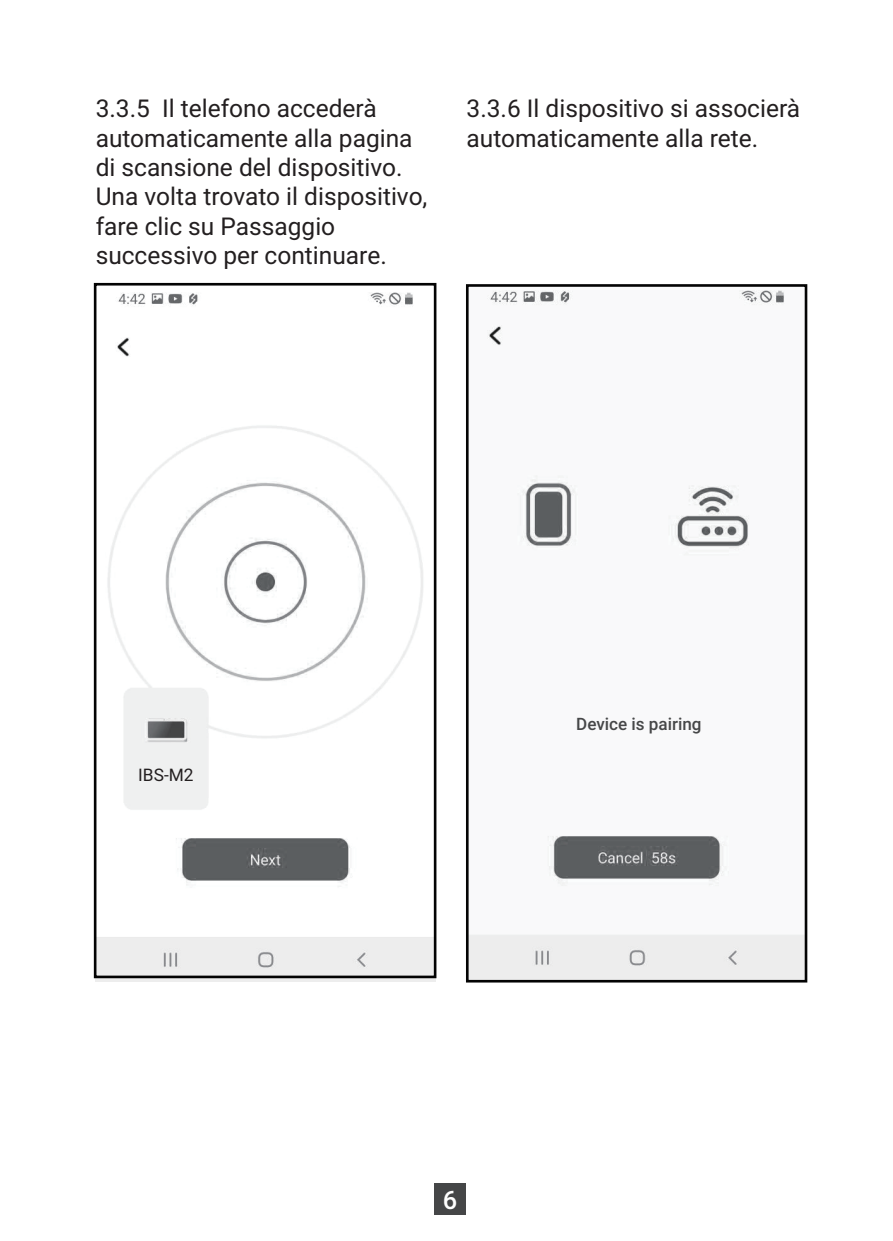
<style>
.page{position:relative;width:893px;height:1241px;background:#fff}
.page>*{position:absolute;margin:0;border:0;box-sizing:border-box;transform-origin:0 0}
.t1{font:500 25.55px "Roboto";color:#fff}
.t2{font:24.5px/29.4px "Roboto";color:#231f20}
.t3{font:500 17.15px "Roboto";color:#464748}
.t4{font:17.15px "Roboto";color:#231f20}
</style>
<div class="page">
<img style="left:470px;top:290px;width:333px;height:688px">
<div style="left:466px;top:284px;width:341px;height:698px;border:3px solid #030303"></div>
<div style="left:496px;top:701px;width:279px;height:85px;background:#f9f9fa"></div>
<div style="left:546px;top:683px;width:168px;height:79px;background:#f9f9fa"></div>
<img style="left:95px;top:292px;width:340px;height:689px">
<div style="left:94px;top:283px;width:342px;height:695px;border:3px solid #030303"></div>
<div style="left:141px;top:758px;width:62px;height:28px;background:#eff0f0"></div>
<div style="left:434px;top:1183px;width:32px;height:31px;background:#454647"></div>
<p class="t2" style="left:96px;top:93px;width:333px">3.3.5 Il telefono accederà automaticamente alla pagina di scansione del dispositivo.<br>Una volta trovato il dispositivo, fare clic su Passaggio successivo per continuare.</p>
<p class="t2" style="left:467px;top:93px;width:335px">3.3.6 Il dispositivo si associerà automaticamente alla rete.</p>
<p class="t4" style="left:138px;top:762px;width:57px">IBS-M2</p>
<p class="t3" style="left:576px;top:711px;width:127px">Device is pairing</p>
<p class="t1" style="left:443px;top:1181px;width:16px">6</p>
</div>
